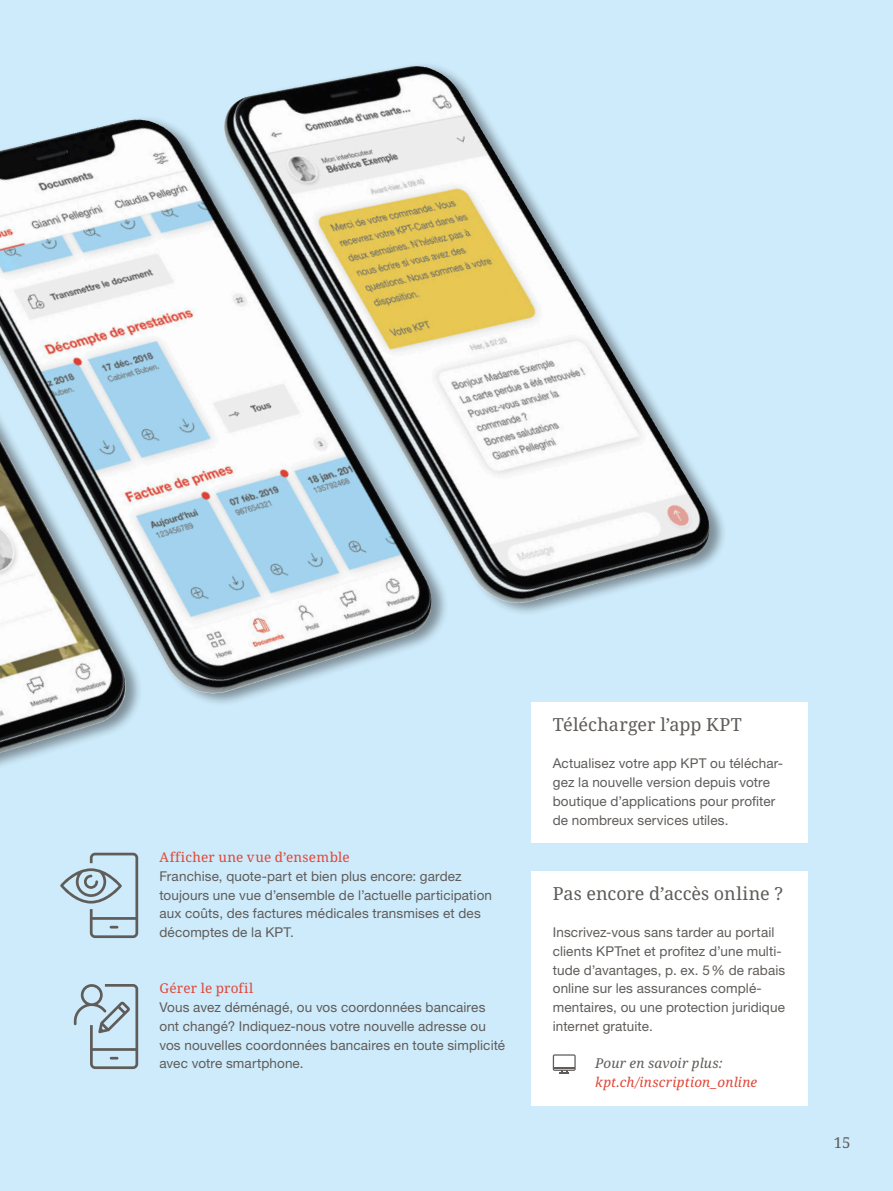
<style>
.page{position:relative;width:893px;height:1191px;background:#ceebfb}
.page>*{position:absolute;margin:0;border:0;box-sizing:border-box;transform-origin:0 0}
.t1{font:18px "Noto Serif";color:#5f5c59}
.t2{font:15px "Noto Serif";color:#5f5c59}
.t3{font:13.5px/18.8px "Helvetica Neue LT Std";letter-spacing:.01em;color:#5f5c59}
.t4{font:13.5px "Noto Serif";letter-spacing:.015em;color:#e04637}
.t5{font:italic 13.5px "Noto Serif";letter-spacing:.015em;color:#e04637}
.t6{font:italic 13.5px "Noto Serif";letter-spacing:.015em;color:#5f5c59}
</style>
<div class="page">
<div style="left:0;top:61px;width:728px;height:736px;background:#000;opacity:.4"></div>
<img style="left:356px;top:66px;width:61px;height:10px">
<div style="left:531px;top:702px;width:277px;height:141px;background:#fff"></div>
<svg style="left:60px;top:852px;width:78px;height:86px"></svg>
<svg style="left:74px;top:984px;width:64px;height:85px"></svg>
<div style="left:531px;top:871px;width:277px;height:235px;background:#fff"></div>
<svg style="left:553px;top:1054px;width:23px;height:19px"></svg>
<p class="t4" style="left:159px;top:848px;width:192px">Afficher une vue d’ensemble</p>
<p class="t3" style="left:159px;top:866px;width:334px">Franchise, quote-part et bien plus encore: gardez toujours une vue d’ensemble de l’actuelle participation aux coûts, des factures médicales transmises et des décomptes de la KPT.</p>
<p class="t4" style="left:159px;top:979px;width:95px">Gérer le profil</p>
<p class="t3" style="left:159px;top:997px;width:347px">Vous avez déménagé, ou vos coordonnées bancaires ont changé? Indiquez-nous votre nouvelle adresse ou vos nouvelles coordonnées bancaires en toute simplicité avec votre smartphone.</p>
<h1 class="t1" style="left:553px;top:712px;width:191px">Télécharger l’app KPT</h1>
<p class="t3" style="left:553px;top:754px;width:232px">Actualisez votre app KPT ou téléchar&shy;gez la nouvelle version depuis votre boutique d’applications pour profiter de nombreux services utiles.</p>
<h1 class="t1" style="left:553px;top:880px;width:232px">Pas encore d’accès online ?</h1>
<p class="t3" style="left:553px;top:922px;width:234px">Inscrivez-vous sans tarder au portail clients KPTnet et profitez d’une multi&shy;tude d’avantages, p. ex. 5% de rabais online sur les assurances complé&shy;mentaires, ou une protection juridique internet gratuite.</p>
<p class="t6" style="left:595px;top:1054px;width:129px">Pour en savoir plus:</p>
<p class="t5" style="left:595px;top:1073px;width:164px">kpt.ch/inscription_online</p>
<p class="t2" style="left:834px;top:1132px;width:18px">15</p>
</div>
